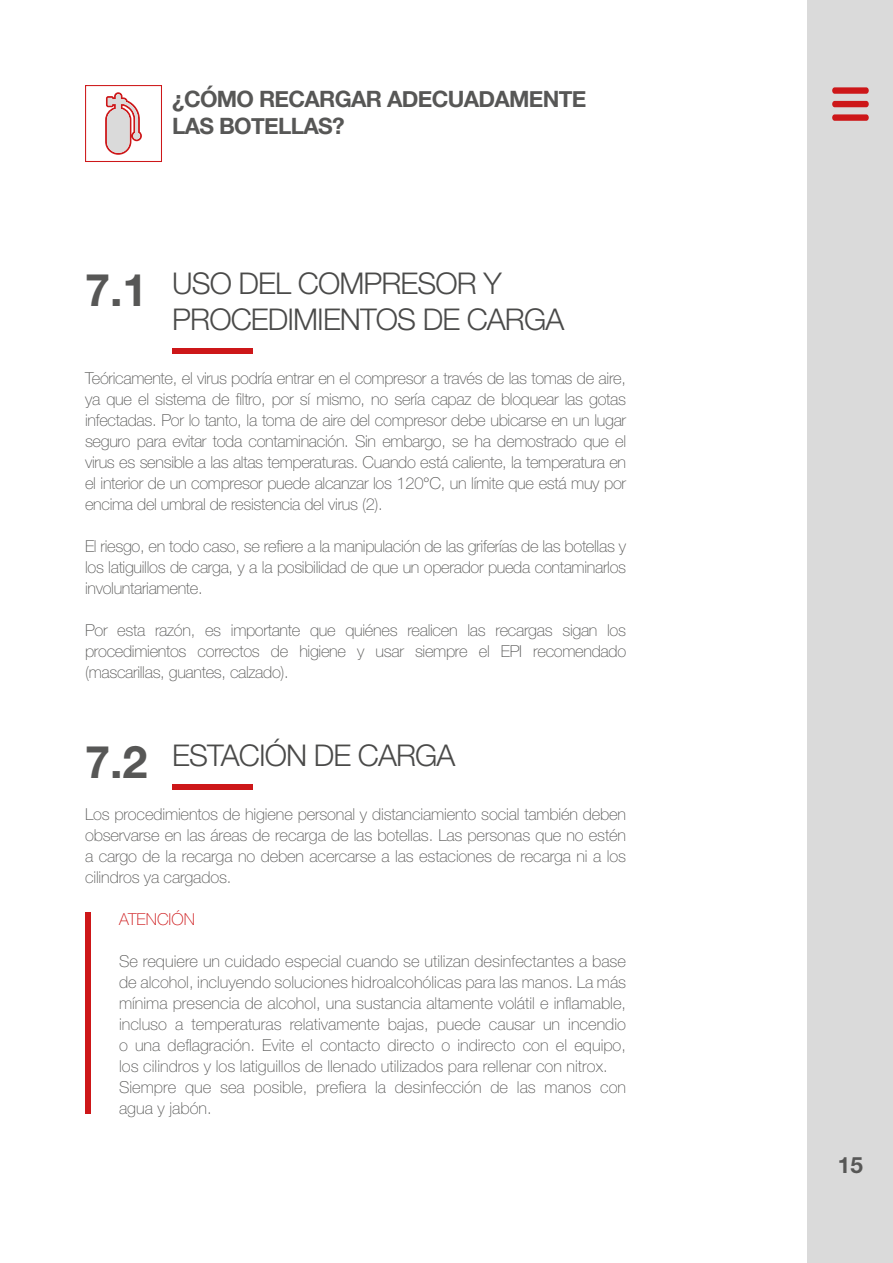
<style>
.page{position:relative;width:893px;height:1263px;background:#fff}
.page>*{position:absolute;margin:0;border:0;box-sizing:border-box;transform-origin:0 0}
.t1{font:700 45px "Helvetica Neue LT";color:#575756}
.t2{font:300 30px/36px "Helvetica Neue LT";letter-spacing:-.03em;color:#4a4a49}
.t3{font:700 22.5px/27px "Helvetica Neue";letter-spacing:-.03em;color:#575756}
.t4{font:700 22.5px "Helvetica Neue LT";color:#575756}
.t5{font:100 16.5px/21px "Helvetica Neue LT";color:#575756;text-align:justify}
.t6{font:100 16.5px "Helvetica Neue LT";color:#cd1719}
</style>
<div class="page">
<div style="left:85px;top:85px;width:77px;height:77px;border:1px solid #cd1719"></div>
<div style="left:808px;top:0;width:85px;height:1263px;background:#dadada"></div>
<div style="left:172px;top:348px;width:80px;height:5px;background:#cd1719"></div>
<div style="left:172px;top:784px;width:80px;height:5px;background:#cd1719"></div>
<div style="left:85px;top:913px;width:5px;height:201px;background:#cd1719"></div>
<svg style="left:105px;top:92px;width:37px;height:63px"></svg>
<div style="left:832px;top:87px;width:37px;height:7px;background:#cd1719;border-radius:3px"></div>
<div style="left:832px;top:101px;width:37px;height:6px;background:#cd1719;border-radius:3px"></div>
<div style="left:832px;top:114px;width:37px;height:7px;background:#cd1719;border-radius:3px"></div>
<h3 class="t3" style="left:172px;top:86px;width:416px">¿CÓMO RECARGAR ADECUADAMENTE<br>LAS BOTELLAS?</h3>
<h1 class="t1" style="left:85px;top:262px;width:64px">7.1</h1>
<h2 class="t2" style="left:172px;top:265px;width:394px">USO DEL COMPRESOR Y<br>PROCEDIMIENTOS DE CARGA</h2>
<p class="t5" style="left:85px;top:368px;width:543px">Teóricamente, el virus podría entrar en el compresor a través de las tomas de aire, ya que el sistema de filtro, por sí mismo, no sería capaz de bloquear las gotas infectadas. Por lo tanto, la toma de aire del compresor debe ubicarse en un lugar seguro para evitar toda contaminación. Sin embargo, se ha demostrado que el virus es sensible a las altas temperaturas. Cuando está caliente, la temperatura en el interior de un compresor puede alcanzar los 120°C, un límite que está muy por encima del umbral de resistencia del virus (2).</p>
<p class="t5" style="left:85px;top:536px;width:543px">El riesgo, en todo caso, se refiere a la manipulación de las griferías de las botellas y los latiguillos de carga, y a la posibilidad de que un operador pueda contaminarlos involuntariamente.</p>
<p class="t5" style="left:85px;top:620px;width:543px">Por esta razón, es importante que quiénes realicen las recargas sigan los procedimientos correctos de higiene y usar siempre el EPI recomendado (mascarillas, guantes, calzado).</p>
<h1 class="t1" style="left:85px;top:734px;width:64px">7.2</h1>
<h2 class="t2" style="left:172px;top:737px;width:285px">ESTACIÓN DE CARGA</h2>
<p class="t5" style="left:85px;top:804px;width:543px">Los procedimientos de higiene personal y distanciamiento social también deben observarse en las áreas de recarga de las botellas. Las personas que no estén a cargo de la recarga no deben acercarse a las estaciones de recarga ni a los cilindros ya cargados.</p>
<p class="t6" style="left:119px;top:910px;width:77px">ATENCIÓN</p>
<p class="t5" style="left:119px;top:951px;width:509px;text-align:left">Se requiere un cuidado especial cuando se utilizan desinfectantes a base de alcohol, incluyendo soluciones hidroalcohólicas para las manos. La más mínima presencia de alcohol, una sustancia altamente volátil e inflamable, incluso a temperaturas relativamente bajas, puede causar un incendio o una deflagración. Evite el contacto directo o indirecto con el equipo, los cilindros y los latiguillos de llenado utilizados para rellenar con nitrox.<br>Siempre que sea posible, prefiera la desinfección de las manos con agua y jabón.</p>
<h3 class="t4" style="left:838px;top:1151px;width:27px">15</h3>
</div>
